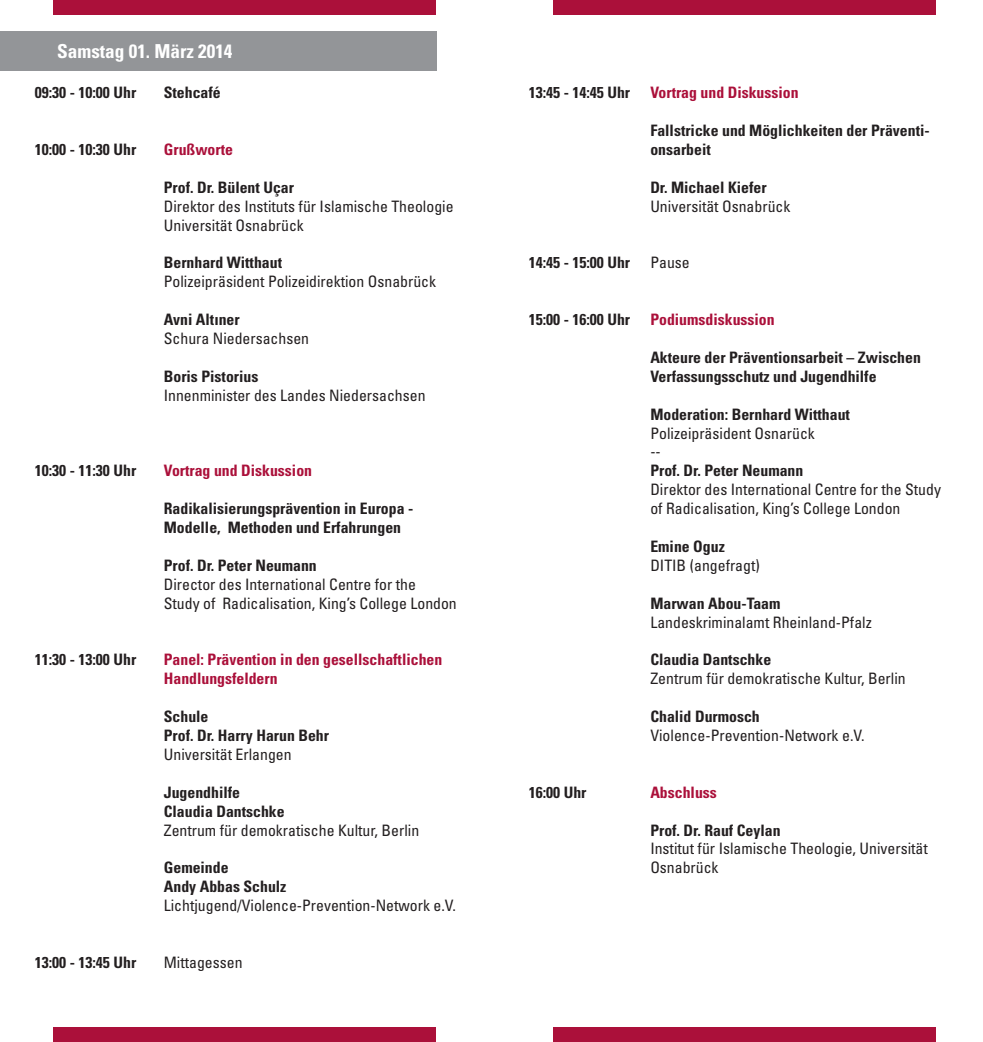
<style>
.page{position:relative;width:983px;height:1042px;background:#fff}
.page>*{position:absolute;margin:0;border:0;box-sizing:border-box;transform-origin:0 0}
.t1{font:700 condensed 19.25px "Univers LT Std";color:#fff}
.t2{font:condensed 15.75px/18.9px "Univers LT Std";color:#231f20}
.t3{font:700 condensed 15.75px/18.9px "Univers LT Std";color:#231f20}
.t4{font:700 condensed 15.75px "Univers LT Std";color:#ab103a}
</style>
<div class="page">
<div style="left:53px;top:1027px;width:382px;height:15px;background:#ab103a"></div>
<div style="left:553px;top:1027px;width:382px;height:15px;background:#ab103a"></div>
<div style="left:53px;top:0;width:382px;height:15px;background:#ab103a"></div>
<div style="left:553px;top:0;width:382px;height:15px;background:#ab103a"></div>
<div style="left:0;top:31px;width:437px;height:40px;background:#939598"></div>
<p class="t1" style="left:57px;top:39px;width:177px">Samstag 01. März 2014</p>
<p class="t3" style="left:35px;top:83px;width:103px">09:30 - 10:00 Uhr</p>
<p class="t3" style="left:164px;top:83px;width:58px">Stehcafé</p>
<p class="t3" style="left:35px;top:140px;width:103px">10:00 - 10:30 Uhr</p>
<p class="t4" style="left:164px;top:140px;width:71px">Grußworte</p>
<p class="t3" style="left:164px;top:178px;width:132px">Prof. Dr. Bülent Uçar</p>
<p class="t2" style="left:164px;top:196px;width:291px">Direktor des Instituts für Islamische Theologie</p>
<p class="t2" style="left:164px;top:215px;width:141px">Universität Osnabrück</p>
<p class="t3" style="left:164px;top:253px;width:120px">Bernhard Witthaut</p>
<p class="t2" style="left:164px;top:272px;width:274px">Polizeipräsident Polizeidirektion Osnabrück</p>
<p class="t3" style="left:164px;top:310px;width:77px">Avni Altıner</p>
<p class="t2" style="left:164px;top:329px;width:147px">Schura Niedersachsen</p>
<p class="t3" style="left:164px;top:367px;width:96px">Boris Pistorius</p>
<p class="t2" style="left:164px;top:385px;width:263px">Innenminister des Landes Niedersachsen</p>
<p class="t3" style="left:35px;top:461px;width:103px">10:30 - 11:30 Uhr</p>
<p class="t4" style="left:164px;top:461px;width:150px">Vortrag und Diskussion</p>
<p class="t3" style="left:164px;top:499px;width:251px">Radikalisierungsprävention in Europa -</p>
<p class="t3" style="left:164px;top:518px;width:239px">Modelle, Methoden und Erfahrungen</p>
<p class="t3" style="left:164px;top:556px;width:154px">Prof. Dr. Peter Neumann</p>
<p class="t2" style="left:164px;top:574px;width:253px">Director des International Centre for the</p>
<p class="t2" style="left:164px;top:593px;width:294px">Study of Radicalisation, King’s College London</p>
<p class="t3" style="left:35px;top:650px;width:103px">11:30 - 13:00 Uhr</p>
<p class="t4" style="left:164px;top:650px;width:280px">Panel: Prävention in den gesellschaftlichen</p>
<p class="t4" style="left:164px;top:669px;width:115px">Handlungsfeldern</p>
<p class="t3" style="left:164px;top:707px;width:46px">Schule</p>
<p class="t3" style="left:164px;top:726px;width:167px">Prof. Dr. Harry Harun Behr</p>
<p class="t2" style="left:164px;top:744px;width:129px">Universität Erlangen</p>
<p class="t3" style="left:164px;top:782px;width:78px">Jugendhilfe</p>
<p class="t3" style="left:164px;top:801px;width:122px">Claudia Dantschke</p>
<p class="t2" style="left:164px;top:820px;width:257px">Zentrum für demokratische Kultur, Berlin</p>
<p class="t3" style="left:164px;top:858px;width:66px">Gemeinde</p>
<p class="t3" style="left:164px;top:877px;width:124px">Andy Abbas Schulz</p>
<p class="t2" style="left:164px;top:896px;width:293px">Lichtjugend/Violence-Prevention-Network e.V.</p>
<p class="t3" style="left:35px;top:953px;width:103px">13:00 - 13:45 Uhr</p>
<p class="t2" style="left:164px;top:952px;width:80px">Mittagessen</p>
<p class="t3" style="left:528px;top:83px;width:103px">13:45 - 14:45 Uhr</p>
<p class="t4" style="left:650px;top:83px;width:150px">Vortrag und Diskussion</p>
<p class="t3" style="left:650px;top:121px;width:281px">Fallstricke und Möglichkeiten der Präventi&shy;onsarbeit</p>
<p class="t3" style="left:650px;top:178px;width:118px">Dr. Michael Kiefer</p>
<p class="t2" style="left:650px;top:196px;width:141px">Universität Osnabrück</p>
<p class="t3" style="left:528px;top:253px;width:103px">14:45 - 15:00 Uhr</p>
<p class="t2" style="left:650px;top:253px;width:41px">Pause</p>
<p class="t3" style="left:528px;top:310px;width:103px">15:00 - 16:00 Uhr</p>
<p class="t4" style="left:650px;top:310px;width:126px">Podiumsdiskussion</p>
<p class="t3" style="left:650px;top:348px;width:272px">Akteure der Präventionsarbeit – Zwischen<br>Verfassungsschutz und Jugendhilfe</p>
<p class="t3" style="left:650px;top:404px;width:201px">Moderation: Bernhard Witthaut</p>
<p class="t2" style="left:650px;top:423px;width:166px">Polizeipräsident Osnarück</p>
<p class="t2" style="left:650px;top:442px;width:12px">--</p>
<p class="t3" style="left:650px;top:461px;width:154px">Prof. Dr. Peter Neumann</p>
<p class="t2" style="left:650px;top:480px;width:292px">Direktor des International Centre for the Study of Radicalisation, King’s College London</p>
<p class="t3" style="left:650px;top:537px;width:76px">Emine Oguz</p>
<p class="t2" style="left:650px;top:555px;width:111px">DITIB (angefragt)</p>
<p class="t3" style="left:650px;top:593px;width:132px">Marwan Abou-Taam</p>
<p class="t2" style="left:650px;top:612px;width:223px">Landeskriminalamt Rheinland-Pfalz</p>
<p class="t3" style="left:650px;top:650px;width:122px">Claudia Dantschke</p>
<p class="t2" style="left:650px;top:669px;width:257px">Zentrum für demokratische Kultur, Berlin</p>
<p class="t3" style="left:650px;top:707px;width:111px">Chalid Durmosch</p>
<p class="t2" style="left:650px;top:726px;width:216px">Violence-Prevention-Network e.V.</p>
<p class="t3" style="left:528px;top:782px;width:59px">16:00 Uhr</p>
<p class="t4" style="left:650px;top:782px;width:68px">Abschluss</p>
<p class="t3" style="left:650px;top:820px;width:132px">Prof. Dr. Rauf Ceylan</p>
<p class="t2" style="left:650px;top:839px;width:279px">Institut für Islamische Theologie, Universität<br>Osnabrück</p>
</div>
